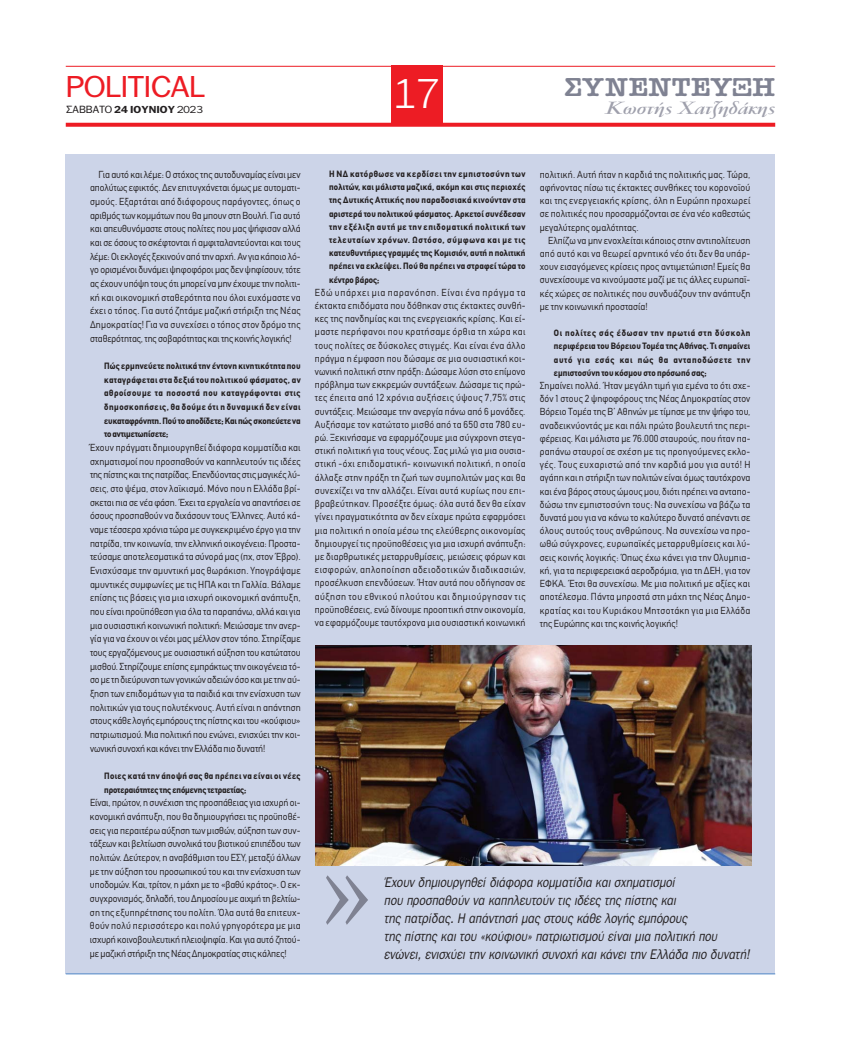
<style>
.page{position:relative;width:841px;height:1039px;background:#fff}
.page>*{position:absolute;margin:0;border:0;box-sizing:border-box;transform-origin:0 0}
.t1{font:124.3px "Katsoulidis";color:#7f8292;scale:.66 1}
.t2{font:300 40px "PF Franklin Gothic";color:#fff}
.t3{font:29px "PF Franklin Gothic";color:#ed1c24;scale:1.1 1}
.t4{font:26px "American Type ITC Hel Dm Bd";letter-spacing:.02em;color:#7f8292;scale:1.06 1}
.t5{font:italic 700 19.5px "PF Garamond Classic";color:#9fa0ac;scale:1.19 1}
.t6{font:italic 14px/18px "Ethnos Franklin";color:#231f20;scale:.85 1}
.t7{font:10px/13.2px "CF Din";letter-spacing:.005em;color:#231f20;text-align:justify;scale:.95 1}
.t8{font:700 9.7px "PF Franklin Gothic";letter-spacing:.01em;color:#231f20;scale:1.1 1}
.t9{font:700 9px/13.2px "CF Din";letter-spacing:.005em;color:#231f20;text-align:justify;scale:.95 1}
.s1{font-weight:400;font-size:10px}
.s2{font-weight:400}
</style>
<div class="page">
<div style="left:66px;top:154px;width:708px;height:819px;background:#ccd4e8"></div>
<hr style="left:66px;top:973px;width:708px;height:1px;background:#4f87c6">
<hr style="left:66px;top:66px;width:708px;height:1px;background:#ed1c24">
<svg style="left:66px;top:123px;width:708px;height:4px;background:#ee2b32"></svg>
<div style="left:391px;top:66px;width:51px;height:60px;background:#ed1c24"></div>
<img style="left:315px;top:645px;width:435px;height:220px">
<h3 class="t3" style="left:67px;top:76px;width:127px">ΡOLITICAL</h3>
<h2 class="t2" style="left:393px;top:71px;width:48px">17</h2>
<p class="t8" style="left:67px;top:104px;width:125px"><span class="s1">ΣΑΒΒΑΤΟ</span> 24 ΙΟΥΝΙΟΥ <span class="s2">2023</span></p>
<h3 class="t4" style="left:564px;top:72px;width:200px">ΣΥΝΕΝΤΕΥΞΗ</h3>
<h3 class="t5" style="left:606px;top:101px;width:143px">Κωστής Χατζηδάκης</h3>
<p class="t7" style="left:90px;top:168px;width:223px;line-height:13.7px;text-indent:9px">Για αυτό και λέμε: Ο στόχος της αυτοδυναμίας είναι μεν απολύτως εφικτός. Δεν επιτυγχάνεται όμως με αυτοματι&shy;σμούς. Εξαρτάται από διάφορους παράγοντες, όπως ο αριθμός των κομμάτων που θα μπουν στη Βουλή. Για αυτό και απευθυνόμαστε στους πολίτες που μας ψήφισαν αλλά και σε όσους το σκέφτονται ή αμφιταλαντεύονται και τους λέμε: Οι εκλογές ξεκινούν από την αρχή. Αν για κάποιο λό&shy;γο ορισμένοι δυνάμει ψηφοφόροι μας δεν ψηφίσουν, τότε ας έχουν υπόψη τους ότι μπορεί να μην έχουμε την πολιτι&shy;κή και οικονομική σταθερότητα που όλοι ευχόμαστε να έχει ο τόπος. Για αυτό ζητάμε μαζική στήριξη της Νέας Δημοκρατίας! Για να συνεχίσει ο τόπος στον δρόμο της σταθερότητας, της σοβαρότητας και της κοινής λογικής!</p>
<p class="t9" style="left:104px;top:360px;width:208px;line-height:13.7px">Πώς ερμηνεύετε πολιτικά την έντονη κινητικότητα που καταγράφεται στα δεξιά του πολιτικού φάσματος, αν αθροίσουμε τα ποσοστά που καταγράφονται στις δημοσκοπήσεις, θα δούμε ότι η δυναμική δεν είναι ευκαταφρόνητη. Πού το αποδίδετε; Και πώς σκοπεύετε να το αντιμετωπίσετε;</p>
<p class="t7" style="left:90px;top:442px;width:223px;line-height:13.7px">Έχουν πράγματι δημιουργηθεί διάφορα κομματίδια και σχηματισμοί που προσπαθούν να καπηλευτούν τις ιδέες της πίστης και της πατρίδας. Επενδύοντας στις μαγικές λύ&shy;σεις, στο ψέμα, στον λαϊκισμό. Μόνο που η Ελλάδα βρί&shy;σκεται πια σε νέα φάση. Έχει τα εργαλεία να απαντήσει σε όσους προσπαθούν να διχάσουν τους Έλληνες. Αυτό κά&shy;ναμε τέσσερα χρόνια τώρα με συγκεκριμένο έργο για την πατρίδα, την κοινωνία, την ελληνική οικογένεια: Προστα&shy;τεύσαμε αποτελεσματικά τα σύνορά μας (πχ, στον Έβρο).<br>Ενισχύσαμε την αμυντική μας θωράκιση. Υπογράψαμε αμυντικές συμφωνίες με τις ΗΠΑ και τη Γαλλία. Βάλαμε επίσης τις βάσεις για μια ισχυρή οικονομική ανάπτυξη, που είναι προϋπόθεση για όλα τα παραπάνω, αλλά και για μια ουσιαστική κοινωνική πολιτική: Μειώσαμε την ανερ&shy;γία για να έχουν οι νέοι μας μέλλον στον τόπο. Στηρίξαμε τους εργαζόμενους με ουσιαστική αύξηση του κατώτατου μισθού. Στηρίζουμε επίσης εμπράκτως την οικογένεια τό&shy;σο με τη διεύρυνση των γονικών αδειών όσο και με την αύ&shy;ξηση των επιδομάτων για τα παιδιά και την ενίσχυση των πολιτικών για τους πολυτέκνους. Αυτή είναι η απάντηση στους κάθε λογής εμπόρους της πίστης και του «κούφιου» πατριωτισμού. Μια πολιτική που ενώνει, ενισχύει την κοι&shy;νωνική συνοχή και κάνει την Ελλάδα πιο δυνατή!</p>
<p class="t9" style="left:104px;top:769px;width:208px;line-height:13.7px">Ποιες κατά την άποψή σας θα πρέπει να είναι οι νέες προτεραιότητες της επόμενης τετραετίας;</p>
<p class="t7" style="left:90px;top:797px;width:223px;line-height:13.7px">Είναι, πρώτον, η συνέχιση της προσπάθειας για ισχυρή οι&shy;κονομική ανάπτυξη, που θα δημιουργήσει τις προϋποθέ&shy;σεις για περαιτέρω αύξηση των μισθών, αύξηση των συν&shy;τάξεων και βελτίωση συνολικά του βιοτικού επιπέδου των πολιτών. Δεύτερον, η αναβάθμιση του ΕΣΥ, μεταξύ άλλων με την αύξηση του προσωπικού του και την ενίσχυση των υποδομών. Και, τρίτον, η μάχη με το «βαθύ κράτος». Ο εκ&shy;συγχρονισμός, δηλαδή, του Δημοσίου με αιχμή τη βελτίω&shy;ση της εξυπηρέτησης του πολίτη. Όλα αυτά θα επιτευχ&shy;θούν πολύ περισσότερο και πολύ γρηγορότερα με μια ισχυρή κοινοβουλευτική πλειοψηφία. Και για αυτό ζητού&shy;με μαζική στήριξη της Νέας Δημοκρατίας στις κάλπες!</p>
<p class="t9" style="left:329px;top:168px;width:208px">Η ΝΔ κατόρθωσε να κερδίσει την εμπιστοσύνη των πολιτών, και μάλιστα μαζικά, ακόμη και στις περιοχές της Δυτικής Αττικής που παραδοσιακά κινούνταν στα αριστερά του πολιτικού φάσματος. Αρκετοί συνέδεσαν την εξέλιξη αυτή με την επιδοματική πολιτική των τελευταίων χρόνων. Ωστόσο, σύμφωνα και με τις κατευθυντήριες γραμμές της Κομισιόν, αυτή η πολιτική πρέπει να εκλείψει. Πού θα πρέπει να στραφεί τώρα το κέντρο βάρος;</p>
<p class="t7" style="left:315px;top:287px;width:223px">Εδώ υπάρχει μια παρανόηση. Είναι ένα πράγμα τα έκτακτα επιδόματα που δόθηκαν στις έκτακτες συνθή&shy;κες της πανδημίας και της ενεργειακής κρίσης. Και εί&shy;μαστε περήφανοι που κρατήσαμε όρθια τη χώρα και τους πολίτες σε δύσκολες στιγμές. Και είναι ένα άλλο πράγμα η έμφαση που δώσαμε σε μια ουσιαστική κοι&shy;νωνική πολιτική στην πράξη: Δώσαμε λύση στο επίμονο πρόβλημα των εκκρεμών συντάξεων. Δώσαμε τις πρώ&shy;τες έπειτα από 12 χρόνια αυξήσεις ύψους 7,75% στις συντάξεις. Μειώσαμε την ανεργία πάνω από 6 μονάδες.<br>Αυξήσαμε τον κατώτατο μισθό από τα 650 στα 780 ευ&shy;ρώ. Ξεκινήσαμε να εφαρμόζουμε μια σύγχρονη στεγα&shy;στική πολιτική για τους νέους. Σας μιλώ για μια ουσια&shy;στική -όχι επιδοματική- κοινωνική πολιτική, η οποία άλλαξε στην πράξη τη ζωή των συμπολιτών μας και θα συνεχίζει να την αλλάζει. Είναι αυτά κυρίως που επι&shy;βραβεύτηκαν. Προσέξτε όμως: όλα αυτά δεν θα είχαν γίνει πραγματικότητα αν δεν είχαμε πρώτα εφαρμόσει μια πολιτική η οποία μέσω της ελεύθερης οικονομίας δημιουργεί τις προϋποθέσεις για μια ισχυρή ανάπτυξη: με διαρθρωτικές μεταρρυθμίσεις, μειώσεις φόρων και εισφορών, απλοποίηση αδειοδοτικών διαδικασιών, προσέλκυση επενδύσεων. Ήταν αυτά που οδήγησαν σε αύξηση του εθνικού πλούτου και δημιούργησαν τις προϋποθέσεις, ενώ δίνουμε προοπτική στην οικονομία, να εφαρμόζουμε ταυτόχρονα μια ουσιαστική κοινωνική</p>
<p class="t7" style="left:539px;top:169px;width:223px">πολιτική. Αυτή ήταν η καρδιά της πολιτικής μας. Τώρα, αφήνοντας πίσω τις έκτακτες συνθήκες του κορονοϊού και της ενεργειακής κρίσης, όλη η Ευρώπη προχωρεί σε πολιτικές που προσαρμόζονται σε ένα νέο καθεστώς μεγαλύτερης ομαλότητας.</p>
<p class="t7" style="left:539px;top:235px;width:223px;text-indent:9px">Ελπίζω να μην ενοχλείται κάποιος στην αντιπολίτευση από αυτό και να θεωρεί αρνητικό νέο ότι δεν θα υπάρ&shy;χουν εισαγόμενες κρίσεις προς αντιμετώπιση! Εμείς θα συνεχίσουμε να κινούμαστε μαζί με τις άλλες ευρωπαϊ&shy;κές χώρες σε πολιτικές που συνδυάζουν την ανάπτυξη με την κοινωνική προστασία!</p>
<p class="t9" style="left:553px;top:327px;width:208px">Οι πολίτες σάς έδωσαν την πρωτιά στη δύσκολη περιφέρεια του Βόρειου Τομέα της Αθήνας. Τι σημαίνει αυτό για εσάς και πώς θα ανταποδώσετε την εμπιστοσύνη του κόσμου στο πρόσωπό σας;</p>
<p class="t7" style="left:539px;top:380px;width:223px">Σημαίνει πολλά. Ήταν μεγάλη τιμή για εμένα το ότι σχε&shy;δόν 1 στους 2 ψηφοφόρους της Νέας Δημοκρατίας στον Βόρειο Τομέα της Β’ Αθηνών με τίμησε με την ψήφο του, αναδεικνύοντάς με και πάλι πρώτο βουλευτή της περι&shy;φέρειας. Και μάλιστα με 76.000 σταυρούς, που ήταν πα&shy;ραπάνω σταυροί σε σχέση με τις προηγούμενες εκλο&shy;γές. Τους ευχαριστώ από την καρδιά μου για αυτό! Η αγάπη και η στήριξη των πολιτών είναι όμως ταυτόχρονα και ένα βάρος στους ώμους μου, διότι πρέπει να ανταπο&shy;δώσω την εμπιστοσύνη τους: Να συνεχίσω να βάζω τα δυνατά μου για να κάνω το καλύτερο δυνατό απέναντι σε όλους αυτούς τους ανθρώπους. Να συνεχίσω να προ&shy;ωθώ σύγχρονες, ευρωπαϊκές μεταρρυθμίσεις και λύ&shy;σεις κοινής λογικής: Όπως έχω κάνει για την Ολυμπια&shy;κή, για τα περιφερειακά αεροδρόμια, για τη ΔΕΗ, για τον ΕΦΚΑ. Έτσι θα συνεχίσω. Με μια πολιτική με αξίες και αποτέλεσμα. Πάντα μπροστά στη μάχη της Νέας Δημο&shy;κρατίας και του Κυριάκου Μητσοτάκη για μια Ελλάδα της Ευρώπης και της κοινής λογικής!</p>
<h1 class="t1" style="left:371px;top:987px;width:80px;rotate:-180deg">«</h1>
<p class="t6" style="left:383px;top:872px;width:435px">Έχουν δημιουργηθεί διάφορα κομματίδια και σχηματισμοί<br>που προσπαθούν να καπηλευτούν τις ιδέες της πίστης και<br>της πατρίδας. Η απάντησή μας στους κάθε λογής εμπόρους<br>της πίστης και του «κούφιου» πατριωτισμού είναι μια πολιτική που ενώνει, ενισχύει την κοινωνική συνοχή και κάνει την Ελλάδα πιο δυνατή!</p>
</div>
